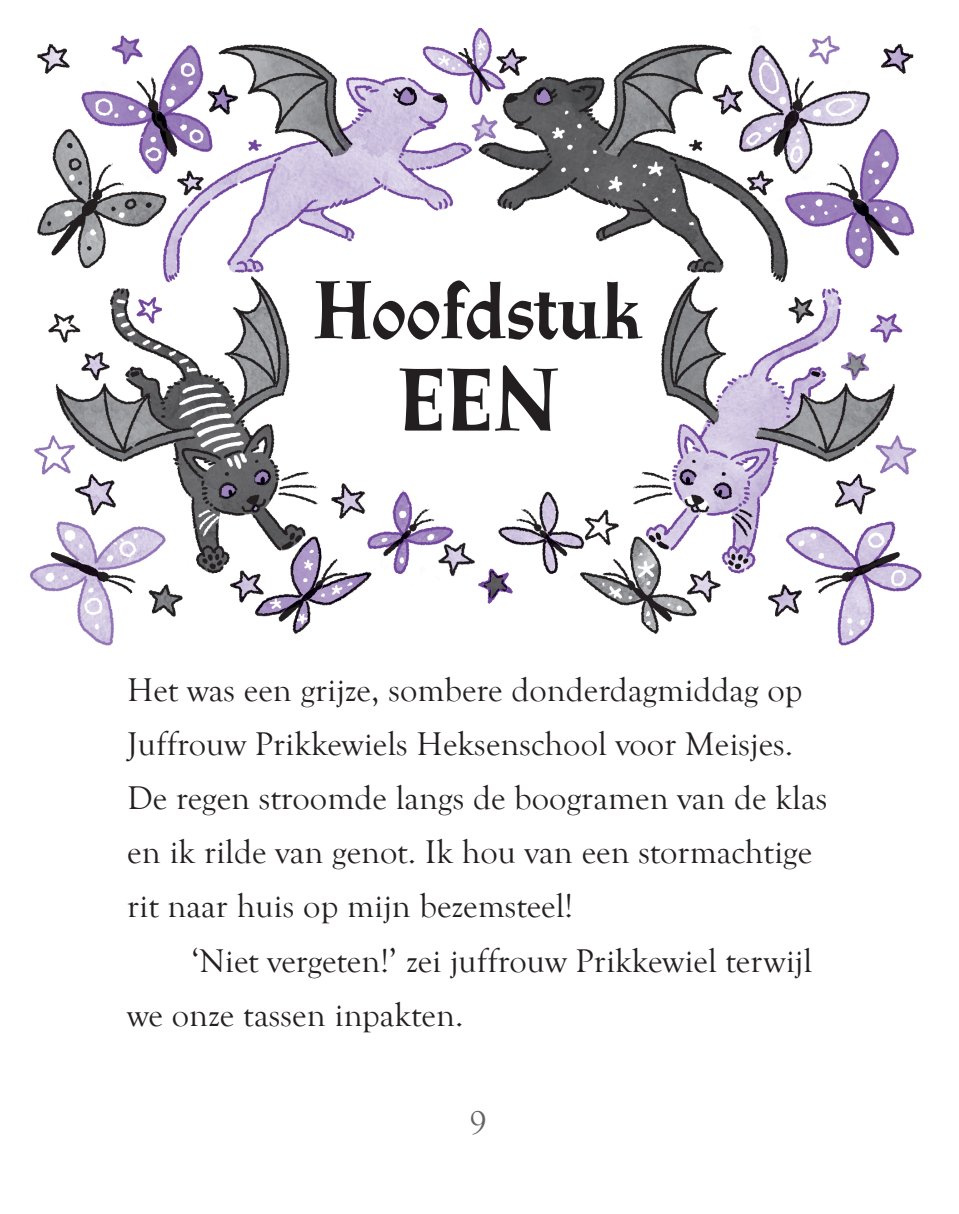
<style>
.page{position:relative;width:959px;height:1214px;background:#fff}
.page>*{position:absolute;margin:0;border:0;box-sizing:border-box;transform-origin:0 0}
.t1{font:700 81.67px "Athenaeum Std";color:#231f20}
.t2{font:700 75.38px "Athenaeum Std";color:#231f20}
.t3{font:33.75px/54px "Goudy Old Style T";letter-spacing:.005em;color:#231f20}
.t4{font:33.75px "Goudy Old Style T";color:#636366}
</style>
<div class="page">
<img style="left:30px;top:27px;width:892px;height:619px">
<h2 class="t2" style="left:314px;top:260px;width:330px">Hoofdstuk</h2>
<h1 class="t1" style="left:398px;top:345px;width:162px">EEN</h1>
<p class="t3" style="left:127px;top:663px;width:701px">Het was een grijze, sombere donderdagmiddag op Juffrouw Prikkewiels Heksenschool voor Meisjes.<br>De regen stroomde langs de boogramen van de klas en ik rilde van genot. Ik hou van een stormachtige rit naar huis op mijn bezemsteel!</p>
<p class="t3" style="left:127px;top:933px;width:686px;text-indent:64px">‘Niet vergeten!’ zei juffrouw Prikkewiel terwijl we onze tassen inpakten.</p>
<p class="t4" style="left:469px;top:1103px;width:18px">9</p>
</div>
